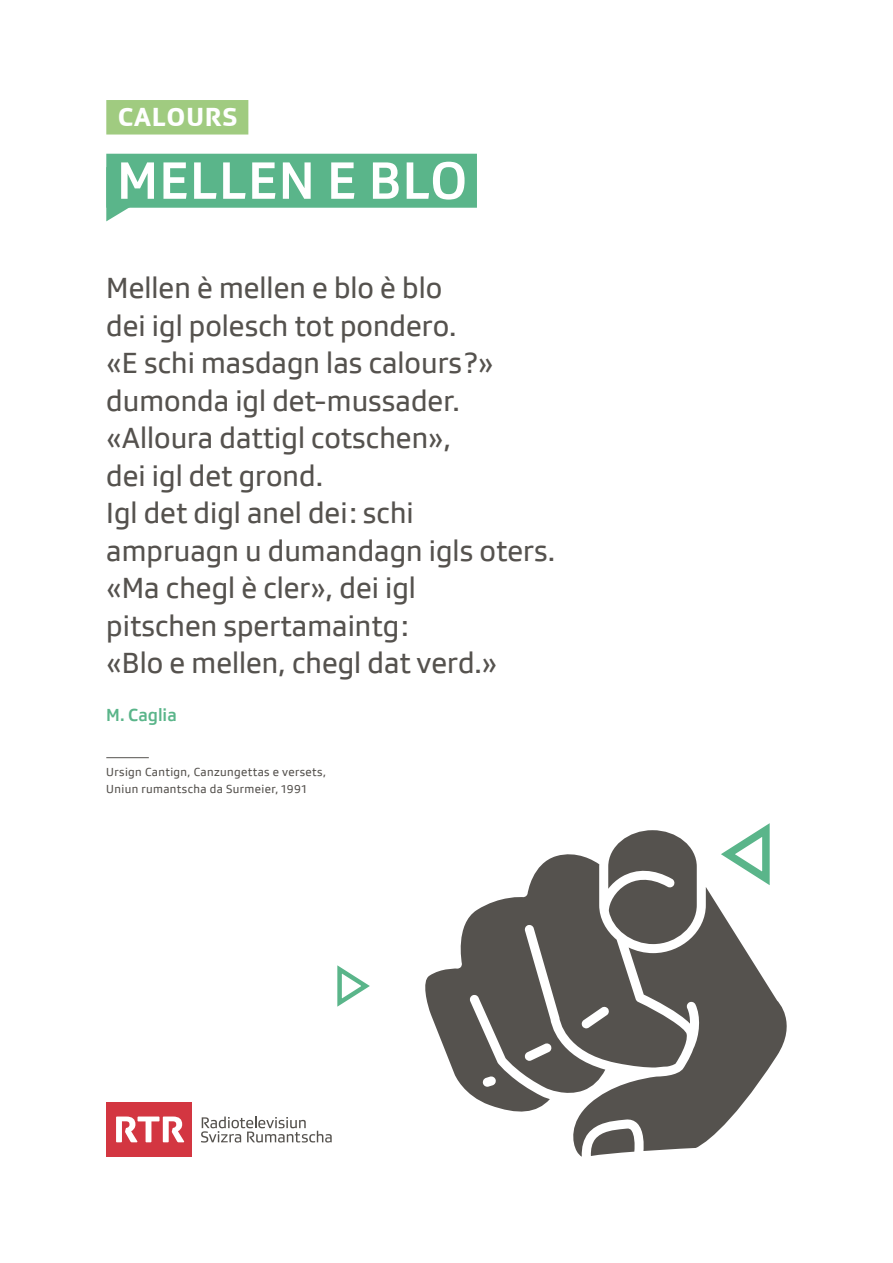
<style>
.page{position:relative;width:893px;height:1263px;background:#fff}
.page>*{position:absolute;margin:0;border:0;box-sizing:border-box;transform-origin:0 0}
.t1{font:500 54px "SRGSSR Type";letter-spacing:.02em;color:#fff}
.t2{font:30px/37.5px "SRGSSR Type";color:#55524e}
.t3{font:700 27px "SRGSSR Type";letter-spacing:.02em;color:#fff}
.t4{font:500 18px "SRGSSR Type";color:#5ab58a}
.t5{font:12px/16.5px "SRGSSR Type";letter-spacing:.03em;color:#55524e}
</style>
<div class="page">
<svg style="left:613px;top:830px;width:84px;height:57px"></svg>
<svg style="left:425px;top:850px;width:263px;height:262px;fill:#55524e"></svg>
<svg style="left:569px;top:887px;width:218px;height:270px;fill:#55524e"></svg>
<svg style="left:337px;top:965px;width:33px;height:42px"></svg>
<svg style="left:714px;top:823px;width:62px;height:66px"></svg>
<svg style="left:106px;top:208px;width:23px;height:13px"></svg>
<div style="left:106px;top:1102px;width:86px;height:55px;background:#d33641"></div>
<svg style="left:116px;top:1116px;width:69px;height:26px"></svg>
<svg style="left:201px;top:1116px;width:131px;height:26px"></svg>
<hr style="left:106px;top:757px;width:43px;height:1px;background:#55524e">
<div style="left:106px;top:100px;width:142px;height:35px;background:#a0cb80"></div>
<div style="left:106px;top:154px;width:371px;height:54px;background:#5ab58a"></div>
<p class="t3" style="left:118px;top:101px;width:121px">CALOURS</p>
<h1 class="t1" style="left:117px;top:149px;width:352px">MELLEN E BLO</h1>
<p class="t2" style="left:106px;top:269px;width:450px">Mellen è mellen e blo è blo<br>dei igl polesch tot pondero.<br>«E schi masdagn las calours?» dumonda igl det-mussader. «Alloura dattigl cotschen»,<br>dei igl det grond.<br>Igl det digl anel dei: schi<br>ampruagn u dumandagn igls oters. «Ma chegl è cler», dei igl<br>pitschen spertamaintg:<br>«Blo e mellen, chegl dat verd.»</p>
<p class="t4" style="left:106px;top:705px;width:72px">M. Caglia</p>
<p class="t5" style="left:106px;top:764px;width:221px">Ursign Cantign, Canzungettas e versets,<br>Uniun rumantscha da Surmeier, 1991</p>
</div>
